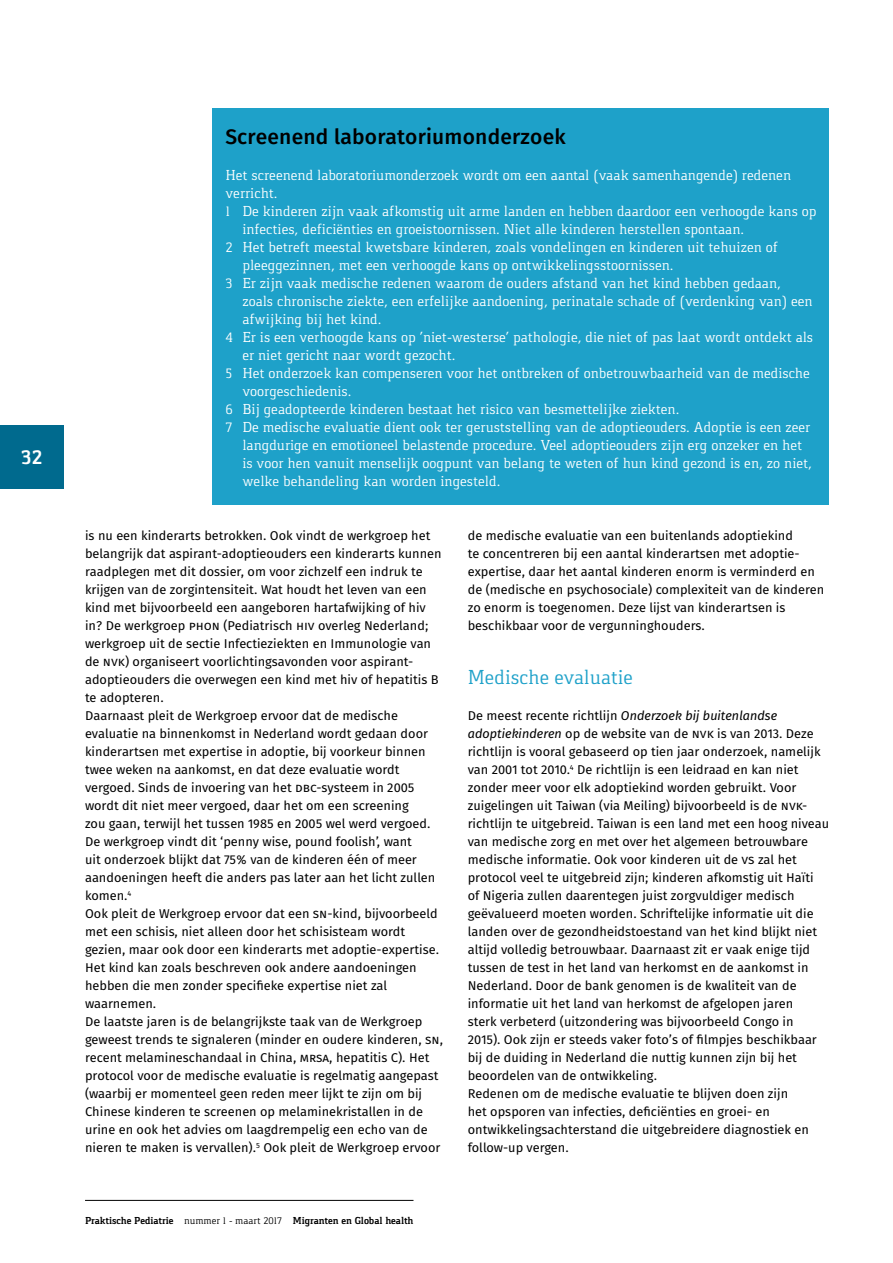
<style>
.page{position:relative;width:893px;height:1263px;background:#fff}
.page>*{position:absolute;margin:0;border:0;box-sizing:border-box;transform-origin:0 0}
.t1{font:21px "Fira Sans OT Medium";letter-spacing:.01em;color:#000}
.t2{font:21px "Gaspar";color:#1ea1c9}
.t3{font:700 21px "Gaspar";color:#fff}
.t4{font:15px "Gaspar";color:#fff}
.t5{font:12.75px/18px "Fira Sans OT";color:#000}
.t6{font:700 10.5px "Gaspar";color:#000}
.s1{font-style:italic}
.s2{font-weight:400}
</style>
<div class="page">
<div style="left:213px;top:108px;width:616px;height:396px;background:#1ea1c9"></div>
<div style="left:0;top:425px;width:64px;height:64px;background:#006a8e"></div>
<hr style="left:85px;top:1200px;width:328px;height:1px;background:#000">
<h1 class="t3" style="left:21px;top:446px;width:23px">32</h1>
<h1 class="t1" style="left:225px;top:122px;width:342px">Screenend laboratoriumonderzoek</h1>
<p class="t4" style="left:225px;top:167px;width:567px">Het screenend laboratoriumonderzoek wordt om een aantal (vaak samenhangende) redenen</p>
<p class="t4" style="left:225px;top:185px;width:54px">verricht.</p>
<p class="t4" style="left:225px;top:203px;width:593px">1 De kinderen zijn vaak afkomstig uit arme landen en hebben daardoor een verhoogde kans op</p>
<p class="t4" style="left:242px;top:221px;width:503px">infecties, deficiënties en groeistoornissen. Niet alle kinderen herstellen spontaan.</p>
<p class="t4" style="left:225px;top:239px;width:554px">2 Het betreft meestal kwetsbare kinderen, zoals vondelingen en kinderen uit tehuizen of</p>
<p class="t4" style="left:242px;top:257px;width:433px">pleeggezinnen, met een verhoogde kans op ontwikkelingsstoornissen.</p>
<p class="t4" style="left:225px;top:275px;width:557px">3 Er zijn vaak medische redenen waarom de ouders afstand van het kind hebben gedaan,</p>
<p class="t4" style="left:242px;top:293px;width:572px">zoals chronische ziekte, een erfelijke aandoening, perinatale schade of (verdenking van) een</p>
<p class="t4" style="left:242px;top:311px;width:141px">afwijking bij het kind.</p>
<p class="t4" style="left:225px;top:329px;width:589px">4 Er is een verhoogde kans op ‘niet-westerse’ pathologie, die niet of pas laat wordt ontdekt als</p>
<p class="t4" style="left:242px;top:347px;width:214px">er niet gericht naar wordt gezocht.</p>
<p class="t4" style="left:225px;top:365px;width:586px">5 Het onderzoek kan compenseren voor het ontbreken of onbetrouwbaarheid van de medische</p>
<p class="t4" style="left:242px;top:383px;width:111px">voorgeschiedenis.</p>
<p class="t4" style="left:225px;top:401px;width:455px">6 Bij geadopteerde kinderen bestaat het risico van besmettelijke ziekten.</p>
<p class="t4" style="left:225px;top:419px;width:586px">7 De medische evaluatie dient ook ter geruststelling van de adoptieouders. Adoptie is een zeer</p>
<p class="t4" style="left:242px;top:437px;width:561px">langdurige en emotioneel belastende procedure. Veel adoptieouders zijn erg onzeker en het</p>
<p class="t4" style="left:242px;top:455px;width:571px">is voor hen vanuit menselijk oogpunt van belang te weten of hun kind gezond is en, zo niet,</p>
<p class="t4" style="left:242px;top:473px;width:260px">welke behandeling kan worden ingesteld.</p>
<p class="t5" style="left:85px;top:527px;width:359px">is nu een kinderarts betrokken. Ook vindt de werkgroep het belangrijk dat aspirant-adoptieouders een kinderarts kunnen raadplegen met dit dossier, om voor zichzelf een indruk te krijgen van de zorgintensiteit. Wat houdt het leven van een kind met bijvoorbeeld een aangeboren hartafwijking of hiv in? De werkgroep phon (Pediatrisch hiv overleg Nederland; werkgroep uit de sectie Infectieziekten en Immunologie van de nvk) organiseert voorlichtingsavonden voor aspirant&shy;adoptieouders die overwegen een kind met hiv of hepatitis B te adopteren.<br>Daarnaast pleit de Werkgroep ervoor dat de medische evaluatie na binnenkomst in Nederland wordt gedaan door kinderartsen met expertise in adoptie, bij voorkeur binnen twee weken na aankomst, en dat deze evaluatie wordt vergoed. Sinds de invoering van het dbc-systeem in 2005 wordt dit niet meer vergoed, daar het om een screening<br>zou gaan, terwijl het tussen 1985 en 2005 wel werd vergoed.<br>De werkgroep vindt dit ‘penny wise, pound foolish’, want<br>uit onderzoek blijkt dat 75% van de kinderen één of meer aandoeningen heeft die anders pas later aan het licht zullen komen.<sup>4<br></sup>Ook pleit de Werkgroep ervoor dat een sn-kind, bijvoorbeeld met een schisis, niet alleen door het schisisteam wordt gezien, maar ook door een kinderarts met adoptie-expertise.<br>Het kind kan zoals beschreven ook andere aandoeningen hebben die men zonder specifieke expertise niet zal waarnemen.<br>De laatste jaren is de belangrijkste taak van de Werkgroep geweest trends te signaleren (minder en oudere kinderen, sn, recent melamineschandaal in China, mrsa, hepatitis C). Het protocol voor de medische evaluatie is regelmatig aangepast (waarbij er momenteel geen reden meer lijkt te zijn om bij Chinese kinderen te screenen op melaminekristallen in de urine en ook het advies om laagdrempelig een echo van de nieren te maken is vervallen).<sup>5</sup> Ook pleit de Werkgroep ervoor</p>
<p class="t5" style="left:468px;top:527px;width:358px">de medische evaluatie van een buitenlands adoptiekind<br>te concentreren bij een aantal kinderartsen met adoptie&shy;expertise, daar het aantal kinderen enorm is verminderd en de (medische en psychosociale) complexiteit van de kinderen zo enorm is toegenomen. Deze lijst van kinderartsen is beschikbaar voor de vergunninghouders.</p>
<h1 class="t2" style="left:468px;top:665px;width:167px">Medische evaluatie</h1>
<p class="t5" style="left:468px;top:707px;width:363px">De meest recente richtlijn <span class="s1">Onderzoek bij buitenlandse adoptiekinderen</span> op de website van de nvk is van 2013. Deze richtlijn is vooral gebaseerd op tien jaar onderzoek, namelijk van 2001 tot 2010.<sup>4</sup> De richtlijn is een leidraad en kan niet zonder meer voor elk adoptiekind worden gebruikt. Voor zuigelingen uit Taiwan (via Meiling) bijvoorbeeld is de nvk&shy;richtlijn te uitgebreid. Taiwan is een land met een hoog niveau van medische zorg en met over het algemeen betrouwbare medische informatie. Ook voor kinderen uit de vs zal het protocol veel te uitgebreid zijn; kinderen afkomstig uit Haïti<br>of Nigeria zullen daarentegen juist zorgvuldiger medisch geëvalueerd moeten worden. Schriftelijke informatie uit die landen over de gezondheidstoestand van het kind blijkt niet altijd volledig betrouwbaar. Daarnaast zit er vaak enige tijd tussen de test in het land van herkomst en de aankomst in Nederland. Door de bank genomen is de kwaliteit van de informatie uit het land van herkomst de afgelopen jaren<br>sterk verbeterd (uitzondering was bijvoorbeeld Congo in 2015). Ook zijn er steeds vaker foto’s of filmpjes beschikbaar bij de duiding in Nederland die nuttig kunnen zijn bij het beoordelen van de ontwikkeling.<br>Redenen om de medische evaluatie te blijven doen zijn<br>het opsporen van infecties, deficiënties en groei- en ontwikkelingsachterstand die uitgebreidere diagnostiek en follow-up vergen.</p>
<p class="t6" style="left:85px;top:1215px;width:330px">Praktische Pediatrie <span class="s2">nummer 1 - maart 2017</span> Migranten en Global health</p>
</div>
